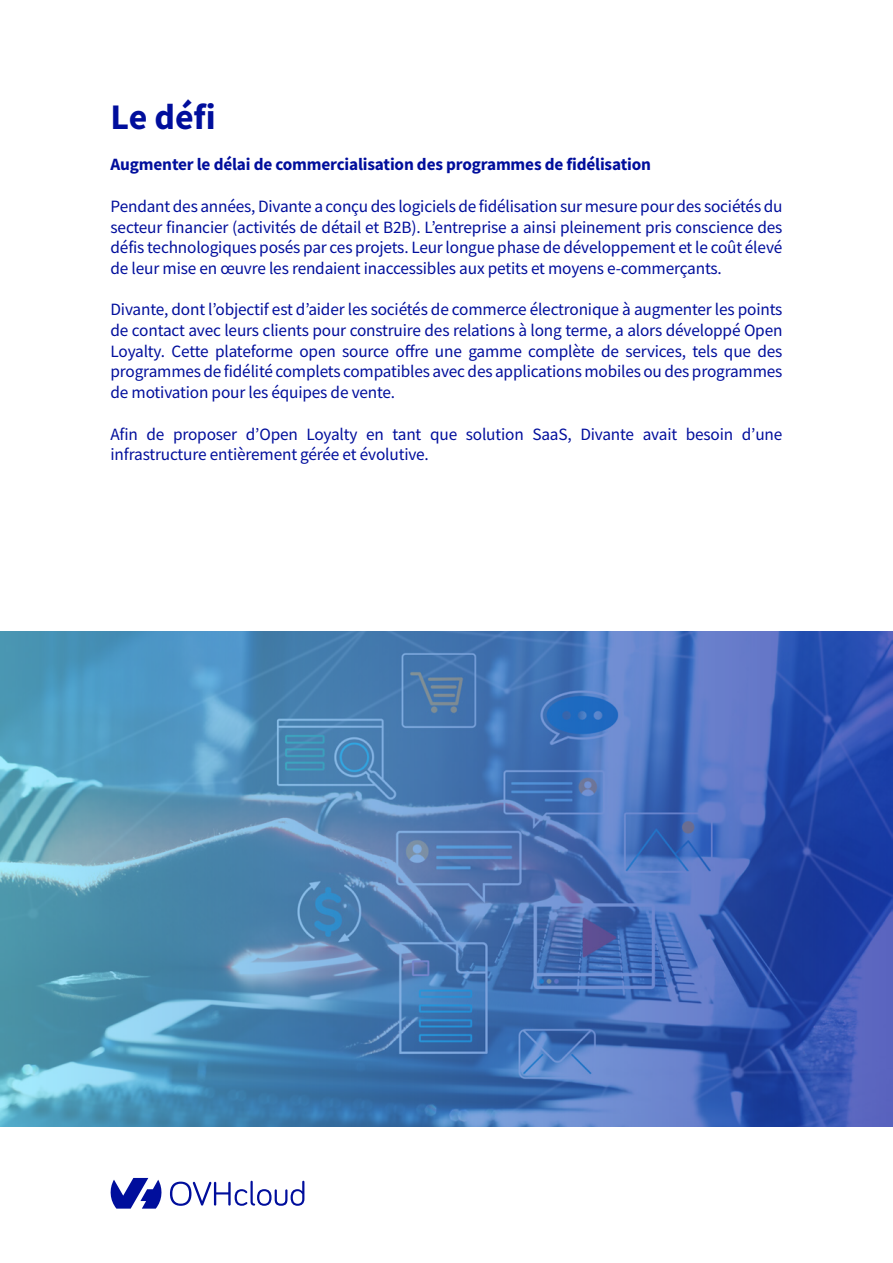
<style>
.page{position:relative;width:893px;height:1263px;background:#fff}
.page>*{position:absolute;margin:0;border:0;box-sizing:border-box;transform-origin:0 0}
.t1{font:700 36px "Source Sans Pro";letter-spacing:-.005em;color:#000e9c}
.t2{font:17.25px/20.7px "Source Sans Pro";letter-spacing:-.01em;color:#000e9c;text-align:justify}
.t3{font:700 17.25px "Source Sans Pro";letter-spacing:-.01em;color:#000e9c}
</style>
<div class="page">
<svg style="left:0;top:631px;width:893px;height:496px;background:#4a7bb6"></svg>
<svg style="left:110px;top:1178px;width:52px;height:30px"></svg>
<svg style="left:170px;top:1181px;width:134px;height:25px"></svg>
<h1 class="t1" style="left:111px;top:93px;width:107px">Le défi</h1>
<p class="t3" style="left:111px;top:153px;width:542px">Augmenter le délai de commercialisation des programmes de fidélisation</p>
<p class="t2" style="left:111px;top:196px;width:673px">Pendant des années, Divante a conçu des logiciels de fidélisation sur mesure pour des sociétés du secteur financier (activités de détail et B2B). L’entreprise a ainsi pleinement pris conscience des défis technologiques posés par ces projets. Leur longue phase de développement et le coût élevé de leur mise en œuvre les rendaient inaccessibles aux petits et moyens e-commerçants.</p>
<p class="t2" style="left:111px;top:299px;width:673px">Divante, dont l’objectif est d’aider les sociétés de commerce électronique à augmenter les points de contact avec leurs clients pour construire des relations à long terme, a alors développé Open Loyalty. Cette plateforme open source offre une gamme complète de services, tels que des programmes de fidélité complets compatibles avec des applications mobiles ou des programmes de motivation pour les équipes de vente.</p>
<p class="t2" style="left:111px;top:423px;width:673px">Afin de proposer d’Open Loyalty en tant que solution SaaS, Divante avait besoin d’une infrastructure entièrement gérée et évolutive.</p>
</div>
